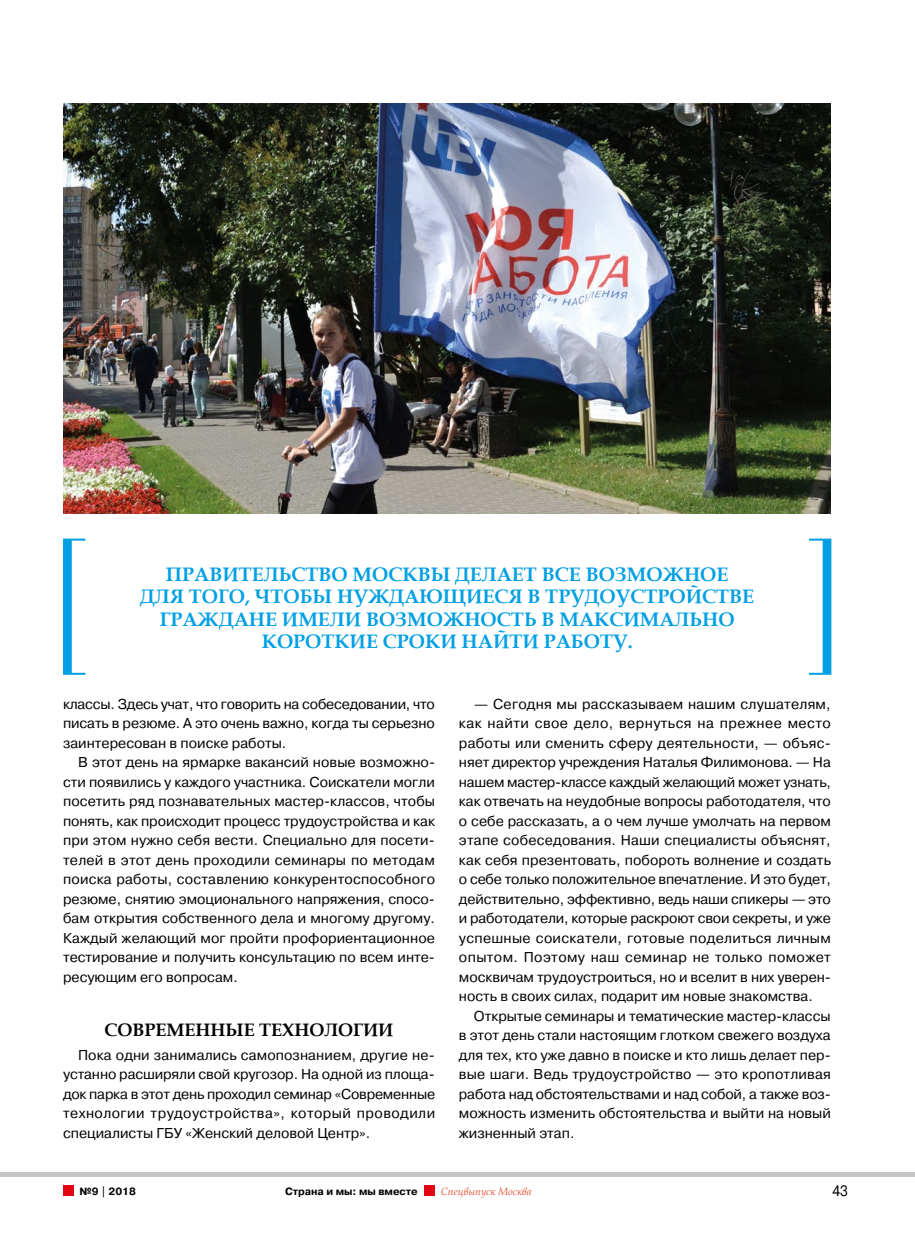
<style>
.page{position:relative;width:915px;height:1234px;background:#fff}
.page>*{position:absolute;margin:0;border:0;box-sizing:border-box;transform-origin:0 0}
.t1{font:700 19.5px/22.5px "Book Antiqua";color:#009fe3;text-align:center}
.t2{font:700 18px "Book Antiqua";color:#000}
.t3{font:15px "Pragmatica";color:#000;scale:.9 1}
.t4{font:14.25px/19.5px "Pragmatica";color:#000;text-align:justify}
.t5{font:700 10.5px "Pragmatica C";color:#000}
.t6{font:italic 10.5px "Book Antiqua";color:#e94f35}
</style>
<div class="page">
<svg style="left:63px;top:538px;width:768px;height:136px"></svg>
<img style="left:63px;top:104px;width:767px;height:409px">
<div style="left:423px;top:1185px;width:11px;height:10px;background:#e30613"></div>
<div style="left:63px;top:1185px;width:11px;height:10px;background:#e30613"></div>
<div style="left:0;top:1171px;width:914px;height:5px;background:#c6c6c6"></div>
<h1 class="t1" style="left:140px;top:562px;width:615px">Правительство Москвы делает все возможное<br>для того, чтобы нуждающиеся в трудоустройстве граждане имели возможность в максимально короткие сроки найти работу.</h1>
<p class="t4" style="left:63px;top:694px;width:373px">классы. Здесь учат, что говорить на собеседовании, что писать в резюме. А это очень важно, когда ты серьезно заинтересован в поиске работы.</p>
<p class="t4" style="left:63px;top:752px;width:373px;text-indent:15px">В этот день на ярмарке вакансий новые возможно&shy;сти появились у каждого участника. Соискатели могли посетить ряд познавательных мастер-классов, чтобы понять, как происходит процесс трудоустройства и как при этом нужно себя вести. Специально для посети&shy;телей в этот день проходили семинары по методам поиска работы, составлению конкурентоспособного резюме, снятию эмоционального напряжения, спосо&shy;бам открытия собственного дела и многому другому.<br>Каждый желающий мог пройти профориентационное тестирование и получить консультацию по всем инте&shy;ресующим его вопросам.</p>
<p class="t2" style="left:104px;top:1017px;width:290px">Современные технологии</p>
<p class="t4" style="left:63px;top:1045px;width:373px;text-align:left;text-indent:15px">Пока одни занимались самопознанием, другие не-- устанно расширяли свой кругозор. На одной из площа&shy;док парка в этот день проходил семинар «Современные технологии трудоустройства», который проводили специалисты ГБУ «Женский деловой Центр».</p>
<p class="t4" style="left:459px;top:694px;width:373px;text-indent:15px">— Сегодня мы рассказываем нашим слушателям, как найти свое дело, вернуться на прежнее место работы или сменить сферу деятельности, — объяс&shy;няет директор учреждения Наталья Филимонова. — На нашем мастер-классе каждый желающий может узнать, как отвечать на неудобные вопросы работодателя, что о себе рассказать, а о чем лучше умолчать на первом этапе собеседования. Наши специалисты объяснят, как себя презентовать, побороть волнение и создать о себе только положительное впечатление. И это будет, действительно, эффективно, ведь наши спикеры — это и работодатели, которые раскроют свои секреты, и уже успешные соискатели, готовые поделиться личным опытом. Поэтому наш семинар не только поможет москвичам трудоустроиться, но и вселит в них уверен&shy;ность в своих силах, подарит им новые знакомства.</p>
<p class="t4" style="left:459px;top:1006px;width:373px;text-indent:15px">Открытые семинары и тематические мастер-классы в этот день стали настоящим глотком свежего воздуха для тех, кто уже давно в поиске и кто лишь делает пер&shy;вые шаги. Ведь трудоустройство — это кропотливая работа над обстоятельствами и над собой, а также воз&shy;можность изменить обстоятельства и выйти на новый жизненный этап.</p>
<p class="t5" style="left:80px;top:1185px;width:58px">№9 | 2018</p>
<p class="t5" style="left:285px;top:1185px;width:134px">Страна и мы: мы вместе</p>
<p class="t6" style="left:441px;top:1183px;width:92px">Спецвыпуск Москва</p>
<p class="t3" style="left:832px;top:1181px;width:19px">43</p>
</div>
